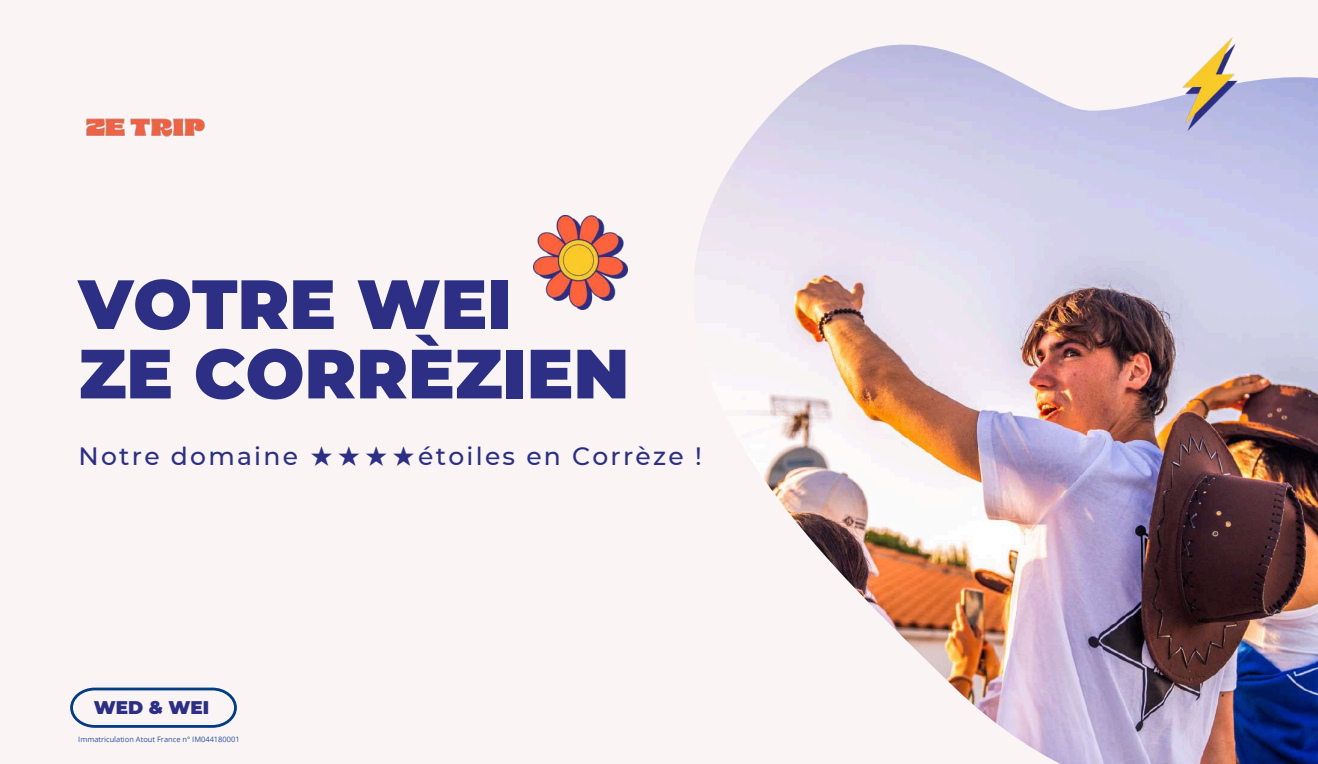
<style>
.page{position:relative;width:1318px;height:764px;background:#fff}
.page>*{position:absolute;margin:0;border:0;box-sizing:border-box;transform-origin:0 0}
.t1{font:900 69.38px/69.4px "Montserrat";color:#2c2f83}
.t2{font:500 25px "Montserrat";letter-spacing:.09em;color:#2c2f83}
.t3{font:900 18.25px "Montserrat";color:#2c2f83}
.t4{font:7.5px "Open Sans";color:#2f52a0}
.s1{font-family:"Wen Quan Yi Micro Hei";font-weight:400}
</style>
<div class="page">
<div style="left:0;top:0;width:1317px;height:763px;background:#faf5f4"></div>
<svg style="left:70px;top:687px;width:167px;height:40px"></svg>
<img style="left:533px;top:215px;width:94px;height:94px">
<img style="left:697px;top:45px;width:620px;height:718px">
<img style="left:1163px;top:38px;width:93px;height:92px">
<img style="left:86px;top:118px;width:119px;height:19px">
<h1 class="t1" style="left:79px;top:269px;width:552px">VOTRE WEI<br>ZE CORRÈZIEN</h1>
<h2 class="t2" style="left:79px;top:441px;width:624px">Notre domaine <span class="s1">★★★★</span>étoiles en Corrèze !</h2>
<h3 class="t3" style="left:94px;top:695px;width:117px">WED &amp; WEI</h3>
<p class="t4" style="left:78px;top:733px;width:163px">Immatriculation Atout France n° IM044180001</p>
</div>
